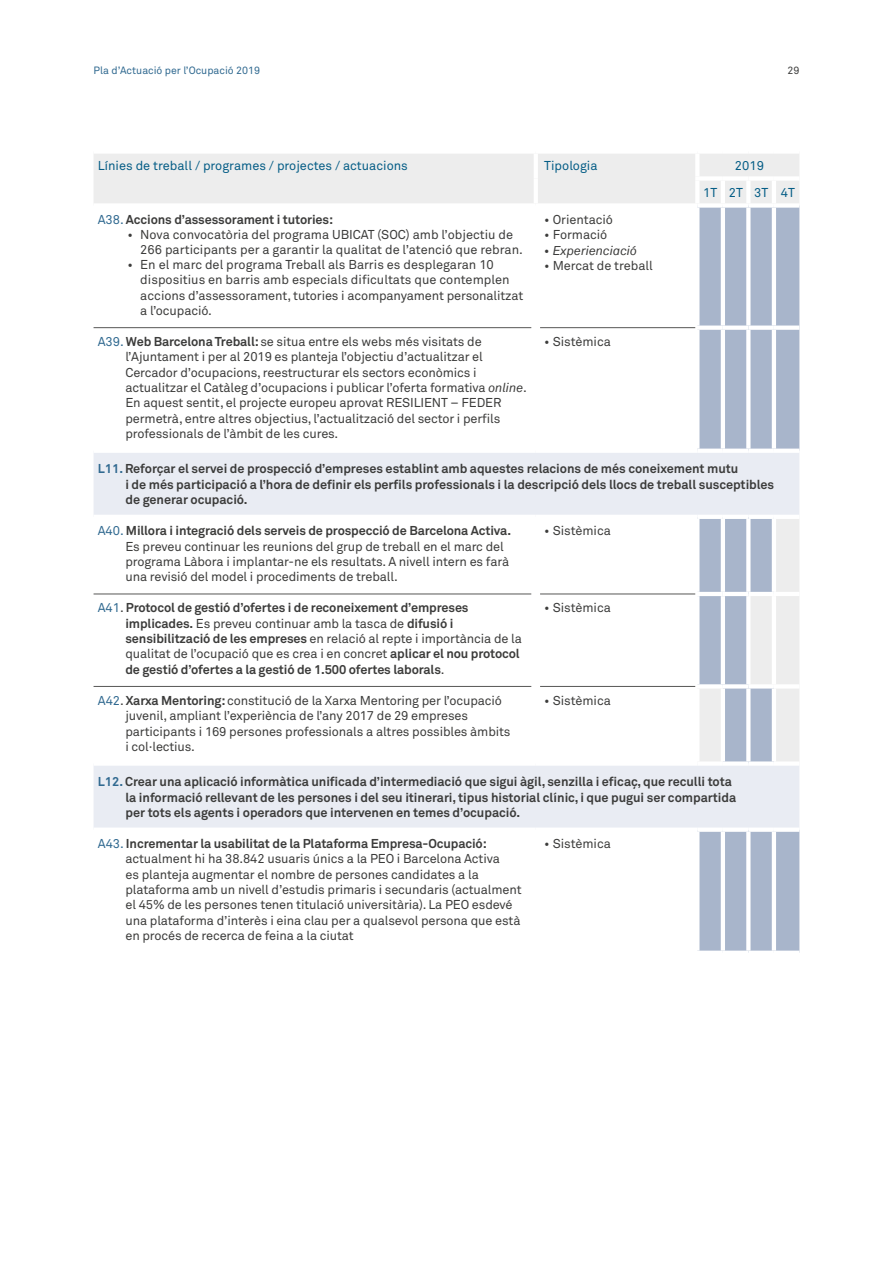
<style>
.page{position:relative;width:893px;height:1263px;background:#fff}
.page>*{position:absolute;margin:0;border:0;box-sizing:border-box;transform-origin:0 0}
.t1{font:12.75px/15.3px "Akkurat Std";letter-spacing:-.01em;color:#3c3c3b}
.t2{font:700 12.75px/15.3px "Akkurat Std";letter-spacing:-.005em;color:#3c3c3b}
.t3{font:12.75px/27px "Akkurat Std";color:#055d86;text-align:center}
.t4{font:italic 12.75px "Akkurat";letter-spacing:-.005em;color:#3c3c3b}
.t5{font:10.5px "Akkurat Std";color:#306990}
.t6{font:10.5px "Akkurat Std";color:#3c3c3b}
.s1{font-weight:400;color:#306990}
.s2{color:#306990}
.s3{font-weight:700}
.s4{font-family:"Akkurat";font-style:italic}
.s5{font-weight:400}
</style>
<div class="page">
<svg style="left:94px;top:154px;width:705px;height:175px"></svg>
<div style="left:699px;top:208px;width:100px;height:743px;background:#a8b5cb"></div>
<svg style="left:94px;top:453px;width:705px;height:374px"></svg>
<hr style="left:721px;top:208px;width:4px;height:117px;background:#fff">
<svg style="left:746px;top:208px;width:4px;height:117px"></svg>
<hr style="left:772px;top:208px;width:4px;height:117px;background:#fff">
<hr style="left:721px;top:330px;width:4px;height:119px;background:#fff">
<svg style="left:746px;top:330px;width:4px;height:119px"></svg>
<hr style="left:772px;top:330px;width:4px;height:119px;background:#fff">
<hr style="left:721px;top:519px;width:4px;height:73px;background:#fff">
<svg style="left:746px;top:519px;width:4px;height:73px"></svg>
<hr style="left:772px;top:519px;width:4px;height:73px;background:#fff">
<hr style="left:721px;top:596px;width:4px;height:88px;background:#fff">
<svg style="left:746px;top:596px;width:4px;height:88px"></svg>
<hr style="left:772px;top:596px;width:4px;height:88px;background:#fff">
<hr style="left:721px;top:688px;width:4px;height:73px;background:#fff">
<svg style="left:746px;top:688px;width:4px;height:73px"></svg>
<hr style="left:772px;top:688px;width:4px;height:73px;background:#fff">
<hr style="left:721px;top:832px;width:4px;height:119px;background:#fff">
<svg style="left:746px;top:832px;width:4px;height:119px"></svg>
<hr style="left:772px;top:832px;width:4px;height:119px;background:#fff">
<hr style="left:695px;top:154px;width:4px;height:22px;background:#fff">
<hr style="left:695px;top:181px;width:4px;height:22px;background:#fff">
<hr style="left:721px;top:181px;width:4px;height:22px;background:#fff">
<hr style="left:746px;top:181px;width:4px;height:22px;background:#fff">
<hr style="left:772px;top:181px;width:4px;height:22px;background:#fff">
<div style="left:695px;top:176px;width:28px;height:5px;background:#fff"></div>
<div style="left:723px;top:176px;width:25px;height:5px;background:#fff"></div>
<div style="left:748px;top:176px;width:26px;height:5px;background:#fff"></div>
<div style="left:774px;top:176px;width:25px;height:5px;background:#fff"></div>
<hr style="left:534px;top:154px;width:4px;height:24px;background:#fff">
<hr style="left:534px;top:178px;width:4px;height:25px;background:#fff">
<hr style="left:695px;top:208px;width:4px;height:117px;background:#fff">
<hr style="left:695px;top:519px;width:4px;height:73px;background:#fff">
<hr style="left:695px;top:596px;width:4px;height:88px;background:#fff">
<hr style="left:695px;top:688px;width:4px;height:73px;background:#fff">
<div style="left:697px;top:203px;width:26px;height:5px;background:#fff"></div>
<div style="left:748px;top:203px;width:26px;height:5px;background:#fff"></div>
<div style="left:695px;top:325px;width:28px;height:5px;background:#fff"></div>
<div style="left:748px;top:325px;width:26px;height:5px;background:#fff"></div>
<hr style="left:697px;top:449px;width:26px;height:4px;background:#fff">
<hr style="left:697px;top:515px;width:26px;height:4px;background:#fff">
<hr style="left:695px;top:592px;width:28px;height:4px;background:#fff">
<div style="left:697px;top:761px;width:26px;height:5px;background:#fff"></div>
<div style="left:697px;top:827px;width:26px;height:5px;background:#fff"></div>
<hr style="left:748px;top:449px;width:26px;height:4px;background:#fff">
<hr style="left:774px;top:449px;width:25px;height:4px;background:#fff">
<div style="left:748px;top:761px;width:26px;height:5px;background:#fff"></div>
<div style="left:774px;top:761px;width:25px;height:5px;background:#fff"></div>
<svg style="left:695px;top:684px;width:28px;height:4px"></svg>
<div style="left:94px;top:203px;width:442px;height:5px;background:#fff"></div>
<div style="left:536px;top:203px;width:161px;height:5px;background:#fff"></div>
<hr style="left:94px;top:515px;width:442px;height:4px;background:#fff">
<hr style="left:536px;top:515px;width:161px;height:4px;background:#fff">
<hr style="left:774px;top:515px;width:25px;height:4px;background:#fff">
<hr style="left:774px;top:592px;width:25px;height:4px;background:#fff">
<hr style="left:774px;top:684px;width:25px;height:4px;background:#fff">
<div style="left:94px;top:761px;width:442px;height:5px;background:#fff"></div>
<div style="left:536px;top:761px;width:161px;height:5px;background:#fff"></div>
<div style="left:774px;top:827px;width:25px;height:5px;background:#fff"></div>
<div style="left:774px;top:203px;width:25px;height:5px;background:#fff"></div>
<div style="left:774px;top:325px;width:25px;height:5px;background:#fff"></div>
<div style="left:723px;top:203px;width:25px;height:5px;background:#fff"></div>
<div style="left:723px;top:325px;width:25px;height:5px;background:#fff"></div>
<hr style="left:723px;top:449px;width:25px;height:4px;background:#fff">
<hr style="left:723px;top:515px;width:25px;height:4px;background:#fff">
<hr style="left:748px;top:515px;width:26px;height:4px;background:#fff">
<hr style="left:723px;top:592px;width:25px;height:4px;background:#fff">
<hr style="left:748px;top:592px;width:26px;height:4px;background:#fff">
<svg style="left:723px;top:684px;width:25px;height:4px"></svg>
<hr style="left:748px;top:684px;width:26px;height:4px;background:#fff">
<div style="left:723px;top:761px;width:25px;height:5px;background:#fff"></div>
<div style="left:723px;top:827px;width:25px;height:5px;background:#fff"></div>
<div style="left:748px;top:827px;width:26px;height:5px;background:#fff"></div>
<hr style="left:94px;top:327px;width:437px;height:1px;background:#575756">
<hr style="left:540px;top:327px;width:155px;height:1px;background:#575756">
<hr style="left:94px;top:593px;width:437px;height:1px;background:#575756">
<hr style="left:540px;top:593px;width:155px;height:1px;background:#575756">
<hr style="left:94px;top:686px;width:437px;height:1px;background:#575756">
<hr style="left:540px;top:686px;width:155px;height:1px;background:#575756">
<div style="left:531px;top:208px;width:9px;height:120px;background:#fff"></div>
<div style="left:531px;top:328px;width:9px;height:121px;background:#fff"></div>
<div style="left:531px;top:519px;width:9px;height:75px;background:#fff"></div>
<div style="left:531px;top:594px;width:9px;height:92px;background:#fff"></div>
<div style="left:531px;top:686px;width:9px;height:75px;background:#fff"></div>
<p class="t5" style="left:94px;top:64px;width:168px">Pla d’Actuació per l’Ocupació 2019</p>
<p class="t6" style="left:787px;top:64px;width:13px">29</p>
<p class="t3" style="left:98px;top:152px;width:312px">Línies de treball / programes / projectes / actuacions</p>
<p class="t3" style="left:544px;top:152px;width:55px">Tipologia</p>
<p class="t3" style="left:703px;top:152px;width:93px">2019<br>1T 2T 3T 4T</p>
<p class="t2" style="left:98px;top:212px;width:237px"><span class="s1">A38.</span> Accions d’assessorament i tutories:</p>
<p class="t1" style="left:140px;top:227px;width:384px;text-indent:-13px">• Nova convocatòria del programa UBICAT (SOC) amb l’objectiu de<br>266 participants per a garantir la qualitat de l’atenció que rebran.</p>
<p class="t1" style="left:140px;top:257px;width:385px;text-indent:-13px">• En el marc del programa Treball als Barris es desplegaran 10 dispositius en barris amb especials dificultats que contemplen accions d’assessorament, tutories i acompanyament personalitzat a l’ocupació.</p>
<p class="t1" style="left:544px;top:212px;width:70px">• Orientació</p>
<p class="t1" style="left:544px;top:227px;width:65px">• Formació</p>
<p class="t4" style="left:544px;top:243px;width:94px">• Experienciació</p>
<p class="t1" style="left:544px;top:258px;width:110px">• Mercat de treball</p>
<p class="t1" style="left:125px;top:334px;width:403px;text-indent:-28px"><span class="s2">A39.</span> <span class="s3">Web Barcelona Treball:</span> se situa entre els webs més visitats de l’Ajuntament i per al 2019 es planteja l’objectiu d’actualitzar el Cercador d’ocupacions, reestructurar els sectors econòmics i actualitzar el Catàleg d’ocupacions i publicar l’oferta formativa <span class="s4">online</span>.<br>En aquest sentit, el projecte europeu aprovat RESILIENT – FEDER permetrà, entre altres objectius, l’actualització del sector i perfils professionals de l’àmbit de les cures.</p>
<p class="t1" style="left:544px;top:334px;width:68px">• Sistèmica</p>
<p class="t2" style="left:125px;top:461px;width:650px;text-indent:-28px"><span class="s2">L11.</span> Reforçar el servei de prospecció d’empreses establint amb aquestes relacions de més coneixement mutu<br>i de més participació a l’hora de definir els perfils professionals i la descripció dels llocs de treball susceptibles de generar ocupació.</p>
<p class="t1" style="left:125px;top:523px;width:387px;text-indent:-28px"><span class="s2">A40.</span> <span class="s3">Millora i integració dels serveis de prospecció de Barcelona Activa.<br></span>Es preveu continuar les reunions del grup de treball en el marc del programa Làbora i implantar-ne els resultats. A nivell intern es farà una revisió del model i procediments de treball.</p>
<p class="t1" style="left:544px;top:523px;width:68px">• Sistèmica</p>
<p class="t2" style="left:125px;top:600px;width:398px;text-indent:-28px"><span class="s1">A41</span><span class="s5">.</span> Protocol de gestió d’ofertes i de reconeixement d’empreses implicades. <span class="s5">Es preveu continuar amb la tasca de</span> difusió i sensibilització de les empreses <span class="s5">en relació al repte i importància de la qualitat de l’ocupació que es crea i en concret</span> aplicar el nou protocol de gestió d’ofertes a la gestió de 1.500 ofertes laborals<span class="s5">.</span></p>
<p class="t1" style="left:544px;top:600px;width:68px">• Sistèmica</p>
<p class="t1" style="left:125px;top:693px;width:387px;text-indent:-28px"><span class="s2">A42</span>. <span class="s3">Xarxa Mentoring:</span> constitució de la Xarxa Mentoring per l’ocupació juvenil, ampliant l’experiència de l’any 2017 de 29 empreses participants i 169 persones professionals a altres possibles àmbits i col·lectius.</p>
<p class="t1" style="left:544px;top:693px;width:68px">• Sistèmica</p>
<p class="t2" style="left:125px;top:774px;width:612px;text-indent:-28px"><span class="s2">L12.</span> Crear una aplicació informàtica unificada d’intermediació que sigui àgil, senzilla i eficaç, que reculli tota la informació rellevant de les persones i del seu itinerari, tipus historial clínic, i que pugui ser compartida per tots els agents i operadors que intervenen en temes d’ocupació.</p>
<p class="t1" style="left:125px;top:836px;width:398px;text-indent:-28px"><span class="s2">A43.</span> <span class="s3">Incrementar la usabilitat de la Plataforma Empresa-Ocupació: </span>actualment hi ha 38.842 usuaris únics a la PEO i Barcelona Activa<br>es planteja augmentar el nombre de persones candidates a la plataforma amb un nivell d’estudis primaris i secundaris (actualment el 45% de les persones tenen titulació universitària). La PEO esdevé una plataforma d’interès i eina clau per a qualsevol persona que està en procés de recerca de feina a la ciutat</p>
<p class="t1" style="left:544px;top:836px;width:68px">• Sistèmica</p>
</div>
